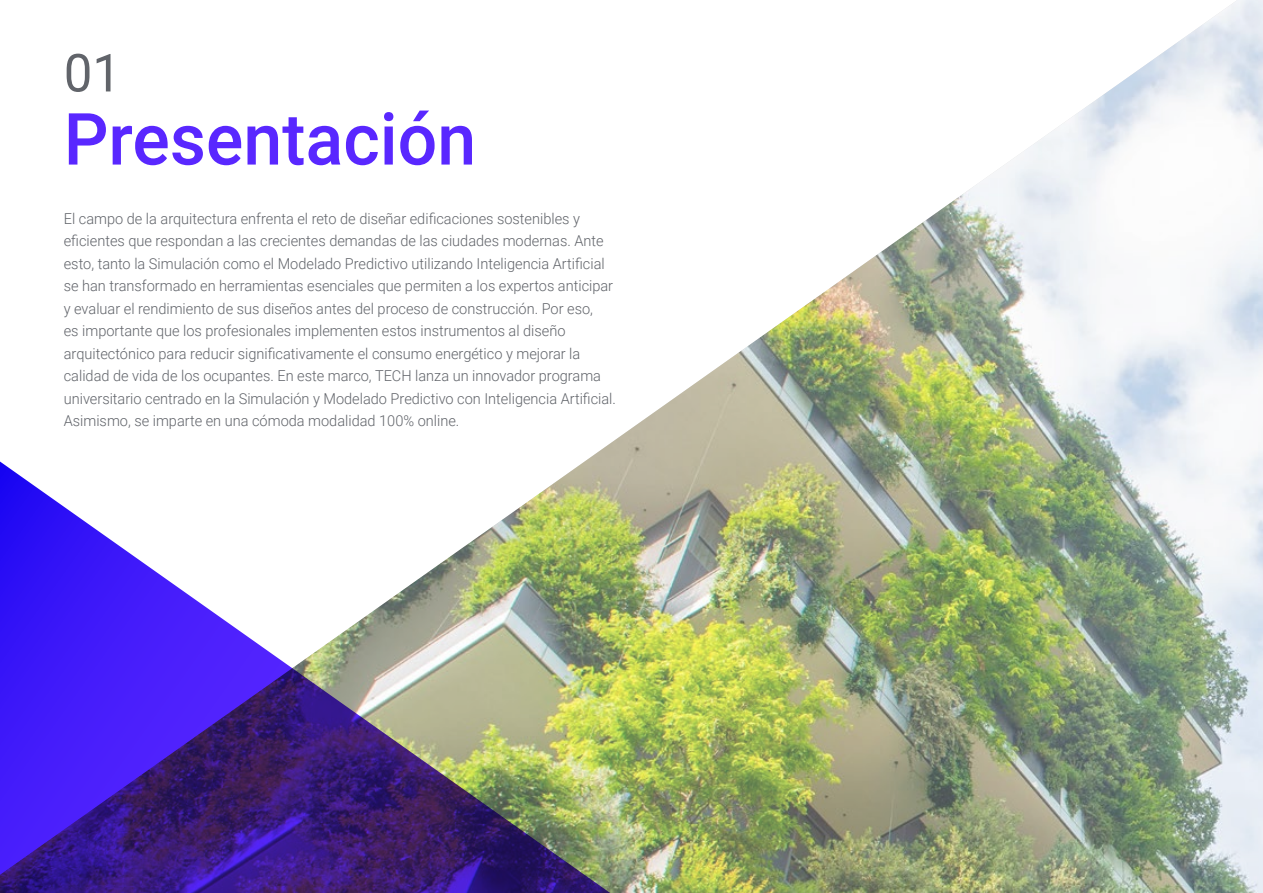
<style>
.page{position:relative;width:1263px;height:893px;background:#fff}
.page>*{position:absolute;margin:0;border:0;box-sizing:border-box;transform-origin:0 0}
.t1{font:500 72px "Roboto";color:#5927ff}
.t2{font:52.5px "Roboto";color:#61646a}
.t3{font:300 15px/22.5px "Roboto";color:#61646a}
</style>
<div class="page">
<img style="left:607px;top:0;width:656px;height:893px">
<img style="left:0;top:446px;width:640px;height:447px">
<h2 class="t2" style="left:64px;top:36px;width:59px">01</h2>
<h1 class="t1" style="left:64px;top:89px;width:414px">Presentación</h1>
<p class="t3" style="left:64px;top:207px;width:554px">El campo de la arquitectura enfrenta el reto de diseñar edificaciones sostenibles y eficientes que respondan a las crecientes demandas de las ciudades modernas. Ante esto, tanto la Simulación como el Modelado Predictivo utilizando Inteligencia Artificial se han transformado en herramientas esenciales que permiten a los expertos anticipar y evaluar el rendimiento de sus diseños antes del proceso de construcción. Por eso,<br>es importante que los profesionales implementen estos instrumentos al diseño arquitectónico para reducir significativamente el consumo energético y mejorar la calidad de vida de los ocupantes. En este marco, TECH lanza un innovador programa universitario centrado en la Simulación y Modelado Predictivo con Inteligencia Artificial.<br>Asimismo, se imparte en una cómoda modalidad 100% online.</p>
</div>
